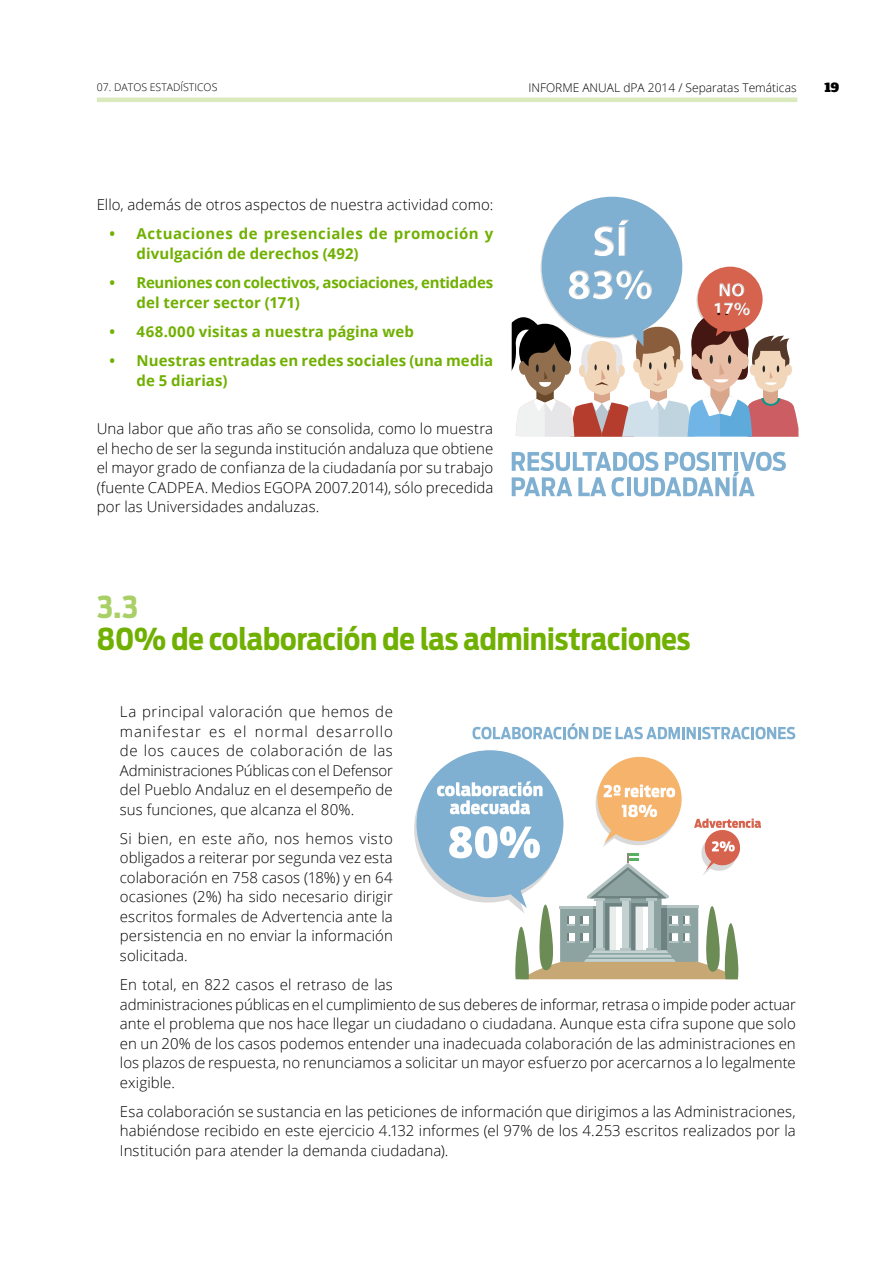
<style>
.page{position:relative;width:893px;height:1263px;background:#fff}
.page>*{position:absolute;margin:0;border:0;box-sizing:border-box;transform-origin:0 0}
.t1{font:700 30px "Antenna Cond";color:#70b000}
.t2{font:700 30px "Antenna Cond";color:#a9d066}
.t3{font:300 15px/19.5px "Open Sans";letter-spacing:.005em;color:#000;text-align:justify}
.t4{font:700 15px/19.5px "Open Sans";letter-spacing:.005em;color:#70b000}
.t5{font:700 15px/19.5px "Open Sans";letter-spacing:-.015em;color:#70b000}
.t6{font:700 15px/19.5px "Open Sans";letter-spacing:.03em;color:#70b000}
.t7{font:300 12px "Open Sans";color:#000}
.t8{font:12px "Alfa Slab One";color:#000}
.t9{font:300 10.5px "Open Sans";color:#000}
</style>
<div class="page">
<hr style="left:97px;top:98px;width:700px;height:4px;background:#daeabd">
<svg style="left:512px;top:197px;width:286px;height:240px"></svg>
<div style="left:735px;top:286px;width:6px;height:8px;background:#d6634d;border-radius:50%"></div>
<svg style="left:512px;top:452px;width:274px;height:44px"></svg>
<svg style="left:472px;top:723px;width:323px;height:16px"></svg>
<svg style="left:414px;top:750px;width:347px;height:229px"></svg>
<p class="t9" style="left:97px;top:80px;width:122px">07. DATOS ESTADÍSTICOS</p>
<p class="t7" style="left:528px;top:79px;width:270px">INFORME ANUAL dPA 2014 / Separatas Temáticas</p>
<p class="t8" style="left:824px;top:79px;width:16px">19</p>
<p class="t3" style="left:97px;top:194px;width:398px">Ello, además de otros aspectos de nuestra actividad como:</p>
<p class="t6" style="left:136px;top:224px;width:358px;text-indent:-27px">• Actuaciones de presenciales de promoción y divulgación de derechos (492)</p>
<p class="t5" style="left:136px;top:272px;width:358px;text-indent:-27px">• Reuniones con colectivos, asociaciones, entidades del tercer sector (171)</p>
<p class="t4" style="left:109px;top:321px;width:306px">• 468.000 visitas a nuestra página web</p>
<p class="t4" style="left:136px;top:350px;width:358px;text-indent:-27px">• Nuestras entradas en redes sociales (una media de 5 diarias)</p>
<p class="t3" style="left:97px;top:419px;width:398px">Una labor que año tras año se consolida, como lo muestra el hecho de ser la segunda institución andaluza que obtiene el mayor grado de confianza de la ciudadanía por su trabajo (fuente CADPEA. Medios EGOPA 2007.2014), sólo precedida por las Universidades andaluzas.</p>
<h1 class="t2" style="left:97px;top:589px;width:43px">3.3</h1>
<h1 class="t1" style="left:97px;top:621px;width:595px">80% de colaboración de las administraciones</h1>
<p class="t3" style="left:120px;top:701px;width:275px">La principal valoración que hemos de manifestar es el normal desarrollo de los cauces de colaboración de las Administraciones Públicas con el Defensor del Pueblo Andaluz en el desempeño de sus funciones, que alcanza el 80%.</p>
<p class="t3" style="left:120px;top:828px;width:274px">Si bien, en este año, nos hemos visto obligados a reiterar por segunda vez esta colaboración en 758 casos (18%) y en 64 ocasiones (2%) ha sido necesario dirigir escritos formales de Advertencia ante la persistencia en no enviar la información solicitada.</p>
<p class="t3" style="left:120px;top:974px;width:677px;text-align:left">En total, en 822 casos el retraso de las<br>administraciones públicas en el cumplimiento de sus deberes de informar, retrasa o impide poder actuar ante el problema que nos hace llegar un ciudadano o ciudadana. Aunque esta cifra supone que solo en un 20% de los casos podemos entender una inadecuada colaboración de las administraciones en los plazos de respuesta, no renunciamos a solicitar un mayor esfuerzo por acercarnos a lo legalmente exigible.</p>
<p class="t3" style="left:120px;top:1101px;width:677px">Esa colaboración se sustancia en las peticiones de información que dirigimos a las Administraciones, habiéndose recibido en este ejercicio 4.132 informes (el 97% de los 4.253 escritos realizados por la Institución para atender la demanda ciudadana).</p>
</div>
